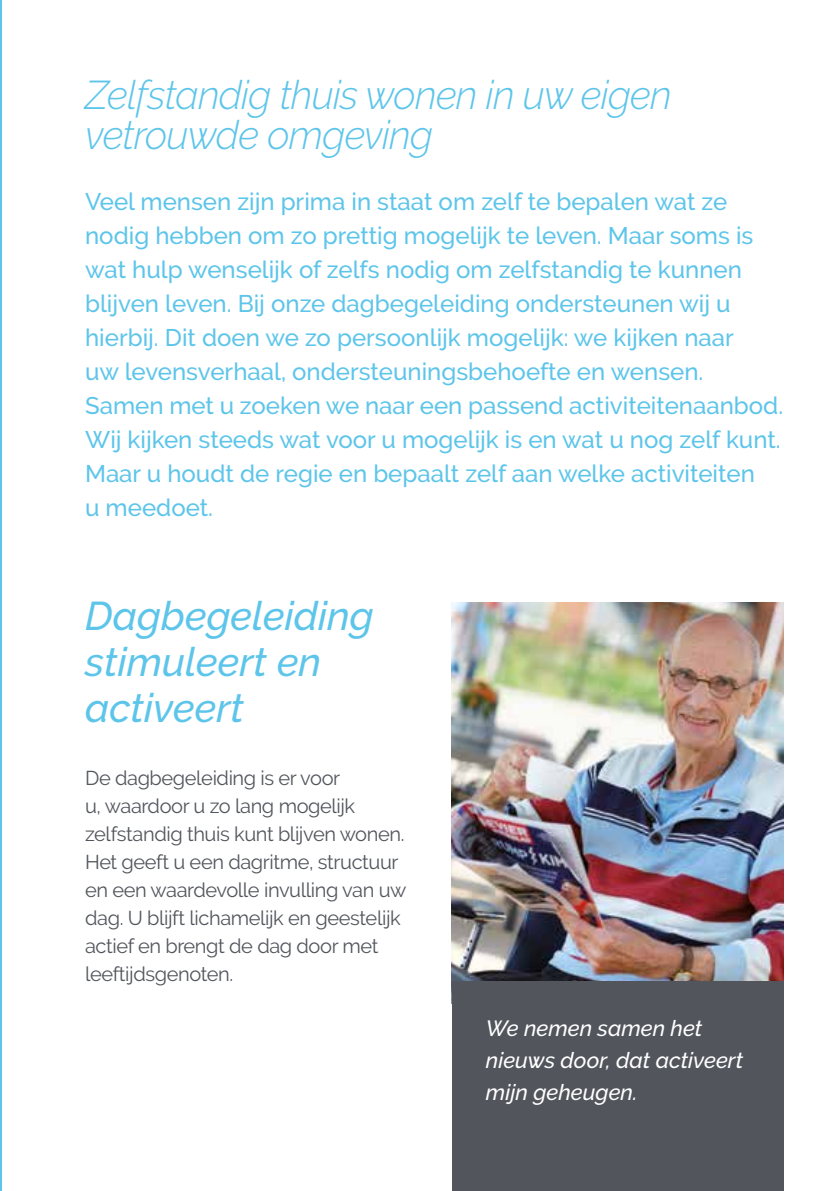
<style>
.page{position:relative;width:840px;height:1191px;background:#fff}
.page>*{position:absolute;margin:0;border:0;box-sizing:border-box;transform-origin:0 0}
.t1{font:italic 300 40px/40px "Raleway";letter-spacing:-.02em;color:#5dc5ea}
.t2{font:italic 500 40px/46px "Raleway";color:#5dc5ea}
.t3{font:500 24px/34px "Raleway";color:#5dc5ea}
.t4{font:italic 500 22px/32px "Raleway";color:#fff}
.t5{font:20px/28px "Raleway";letter-spacing:-.02em;color:#52555c}
</style>
<div class="page">
<hr style="left:0;top:0;width:2px;height:1191px;background:#5dc5ea">
<img style="left:451px;top:602px;width:331px;height:379px">
<div style="left:451px;top:981px;width:331px;height:210px;background:#52555c"></div>
<h1 class="t1" style="left:85px;top:74px;width:588px">Zelfstandig thuis wonen in uw eigen vetrouwde omgeving</h1>
<p class="t3" style="left:85px;top:184px;width:699px">Veel mensen zijn prima in staat om zelf te bepalen wat ze nodig hebben om zo prettig mogelijk te leven. Maar soms is wat hulp wenselijk of zelfs nodig om zelfstandig te kunnen blijven leven. Bij onze dagbegeleiding ondersteunen wij u hierbij. Dit doen we zo persoonlijk mogelijk: we kijken naar<br>uw levensverhaal, ondersteuningsbehoefte en wensen.<br>Samen met u zoeken we naar een passend activiteitenaanbod.<br>Wij kijken steeds wat voor u mogelijk is en wat u nog zelf kunt.<br>Maar u houdt de regie en bepaalt zelf aan welke activiteiten<br>u meedoet.</p>
<h1 class="t2" style="left:85px;top:593px;width:290px">Dagbegeleiding stimuleert en activeert</h1>
<p class="t5" style="left:85px;top:764px;width:323px">De dagbegeleiding is er voor<br>u, waardoor u zo lang mogelijk zelfstandig thuis kunt blijven wonen.<br>Het geeft u een dagritme, structuur en een waardevolle invulling van uw dag. U blijft lichamelijk en geestelijk actief en brengt de dag door met leeftijdsgenoten.</p>
<p class="t4" style="left:485px;top:1012px;width:258px">We nemen samen het nieuws door, dat activeert mijn geheugen.</p>
</div>
